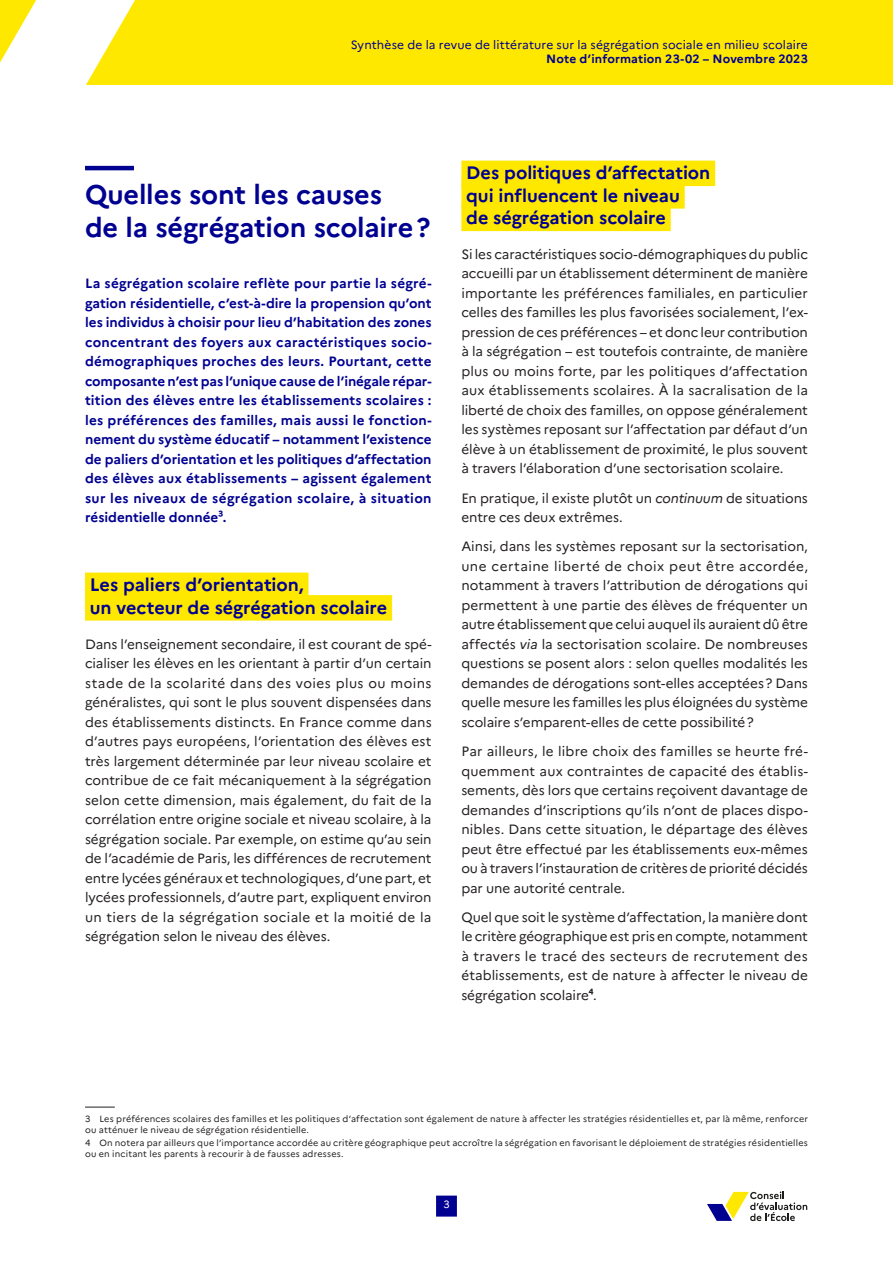
<style>
.page{position:relative;width:893px;height:1263px;background:#fff}
.page>*{position:absolute;margin:0;border:0;box-sizing:border-box;transform-origin:0 0}
.titre_N1_2_cols{font:700 27px/32.4px "Marianne";letter-spacing:-.005em;color:#000091}
.titre_N2{font:700 18px/22.5px "Marianne";letter-spacing:-.005em;color:#000091}
.texte_courant{font:13.5px/19.5px "Marianne";letter-spacing:-.005em;color:#231f20;text-align:justify}
.chapo{font:700 13.5px/19.5px "Marianne";letter-spacing:.02em;color:#000091;text-align:justify}
.t1{font:12px "Marianne";letter-spacing:.01em;color:#000091}
.t2{font:700 12px "Marianne";letter-spacing:.01em;color:#000091}
.t3{font:10.5px "Marianne";color:#fff}
.note{font:9px/10.8px "Marianne";letter-spacing:.02em;color:#231f20}
.s1{font-style:italic}
.s2{font-weight:700}
</style>
<div class="page">
<div style="left:0;top:0;width:893px;height:85px;background:#ffe800"></div>
<svg style="left:0;top:0;width:135px;height:171px"></svg>
<hr style="left:85px;top:166px;width:49px;height:4px;background:#000091">
<div style="left:85px;top:573px;width:223px;height:25px;background:#ffe800"></div>
<div style="left:85px;top:595px;width:307px;height:26px;background:#ffe800"></div>
<hr style="left:85px;top:1107px;width:30px;height:1px;background:#231f20">
<div style="left:461px;top:161px;width:254px;height:25px;background:#ffe800"></div>
<div style="left:461px;top:183px;width:224px;height:26px;background:#ffe800"></div>
<div style="left:461px;top:206px;width:210px;height:25px;background:#ffe800"></div>
<svg style="left:707px;top:1191px;width:100px;height:30px"></svg>
<div style="left:436px;top:1195px;width:21px;height:21px;background:#000091"></div>
<p class="t1" style="left:351px;top:37px;width:459px">Synthèse de la revue de littérature sur la ségrégation sociale en milieu scolaire</p>
<p class="t2" style="left:546px;top:51px;width:263px">Note d’information 23-02 – Novembre 2023</p>
<p class="titre_N1_2_cols" style="left:85px;top:178px;width:347px">Quelles sont les causes<br>de la ségrégation scolaire?</p>
<p class="chapo" style="left:85px;top:273px;width:348px">La ségrégation scolaire reflète pour partie la ségré&shy;gation résidentielle, c’est-à-dire la propension qu’ont les individus à choisir pour lieu d’habitation des zones concentrant des foyers aux caractéristiques socio&shy;démographiques proches des leurs. Pourtant, cette composante n’est pas l’unique cause de l’inégale répar&shy;tition des élèves entre les établissements scolaires : les préférences des familles, mais aussi le fonction&shy;nement du système éducatif – notamment l’existence de paliers d’orientation et les politiques d’affectation des élèves aux établissements – agissent également sur les niveaux de ségrégation scolaire, à situation résidentielle donnée3.</p>
<p class="titre_N2" style="left:90px;top:574px;width:299px">Les paliers d’orientation,<br>un vecteur de ségrégation scolaire</p>
<p class="texte_courant" style="left:85px;top:634px;width:348px">Dans l’enseignement secondaire, il est courant de spé&shy;cialiser les élèves en les orientant à partir d’un certain stade de la scolarité dans des voies plus ou moins généralistes, qui sont le plus souvent dispensées dans des établissements distincts. En France comme dans d’autres pays européens, l’orientation des élèves est très largement déterminée par leur niveau scolaire et contribue de ce fait mécaniquement à la ségrégation selon cette dimension, mais également, du fait de la corrélation entre origine sociale et niveau scolaire, à la ségrégation sociale. Par exemple, on estime qu’au sein de l’académie de Paris, les différences de recrutement entre lycées généraux et technologiques, d’une part, et lycées professionnels, d’autre part, expliquent environ un tiers de la ségrégation sociale et la moitié de la ségrégation selon le niveau des élèves.</p>
<p class="titre_N2" style="left:466px;top:162px;width:246px">Des politiques d’affectation qui influencent le niveau<br>de ségrégation scolaire</p>
<p class="texte_courant" style="left:461px;top:244px;width:348px">Si les caractéristiques socio-démographiques du public accueilli par un établissement déterminent de manière importante les préférences familiales, en particulier celles des familles les plus favorisées socialement, l’ex&shy;pression de ces préférences – et donc leur contribution à la ségrégation – est toutefois contrainte, de manière plus ou moins forte, par les politiques d’affectation aux établissements scolaires. À la sacralisation de la liberté de choix des familles, on oppose généralement les systèmes reposant sur l’affectation par défaut d’un élève à un établissement de proximité, le plus souvent à travers l’élaboration d’une sectorisation scolaire.</p>
<p class="texte_courant" style="left:461px;top:488px;width:348px">En pratique, il existe plutôt un <span class="s1">continuum</span> de situations entre ces deux extrêmes.</p>
<p class="texte_courant" style="left:461px;top:537px;width:348px">Ainsi, dans les systèmes reposant sur la sectorisation, une certaine liberté de choix peut être accordée, notamment à travers l’attribution de dérogations qui permettent à une partie des élèves de fréquenter un autre établissement que celui auquel ils auraient dû être affectés <span class="s1">via</span> la sectorisation scolaire. De nombreuses questions se posent alors : selon quelles modalités les demandes de dérogations sont-elles acceptées? Dans quelle mesure les familles les plus éloignées du système scolaire s’emparent-elles de cette possibilité?</p>
<p class="texte_courant" style="left:461px;top:741px;width:348px">Par ailleurs, le libre choix des familles se heurte fré&shy;quemment aux contraintes de capacité des établis&shy;sements, dès lors que certains reçoivent davantage de demandes d’inscriptions qu’ils n’ont de places dispo&shy;nibles. Dans cette situation, le départage des élèves peut être effectué par les établissements eux-mêmes ou à travers l’instauration de critères de priorité décidés par une autorité centrale.</p>
<p class="texte_courant" style="left:461px;top:907px;width:348px">Quel que soit le système d’affectation, la manière dont le critère géographique est pris en compte, notamment à travers le tracé des secteurs de recrutement des établissements, est de nature à affecter le niveau de ségrégation scolaire<span class="s2">4</span>.</p>
<p class="note" style="left:85px;top:1113px;width:724px">3 Les préférences scolaires des familles et les politiques d’affectation sont également de nature à affecter les stratégies résidentielles et, par là même, renforcer ou atténuer le niveau de ségrégation résidentielle.</p>
<p class="note" style="left:85px;top:1137px;width:724px">4 On notera par ailleurs que l’importance accordée au critère géographique peut accroître la ségrégation en favorisant le déploiement de stratégies résidentielles ou en incitant les parents à recourir à de fausses adresses.</p>
<p class="t3" style="left:443px;top:1198px;width:8px">3</p>
</div>
